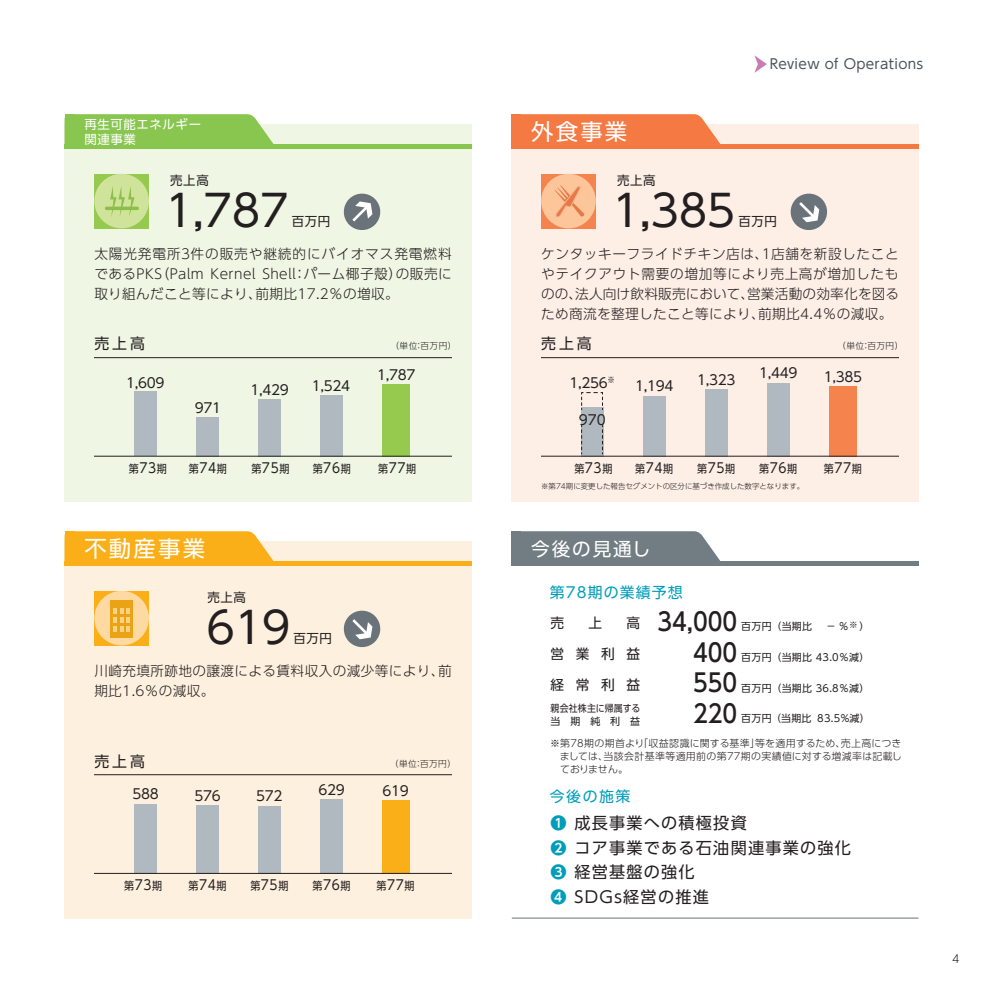
<style>
.page{position:relative;width:993px;height:993px;background:#fff}
.page>*{position:absolute;margin:0;border:0;box-sizing:border-box;transform-origin:0 0}
.t1{font:43.4px "UD Shin Go Pro";letter-spacing:-.01em;color:#231f20}
.t2{font:500 24.85px "UD Shin Go Pro";color:#231f20;scale:.9 1}
.t3{font:22.4px "UD Shin Go Pro";letter-spacing:.1em;color:#fff}
.t4{font:18.55px "UD Shin Go Pro";letter-spacing:.1em;color:#fff}
.t5{font:16.1px/24.8px "UD Shin Go Pro";letter-spacing:.075em;color:#231f20}
.t6{font:14.88px "UD Shin Go Pro";letter-spacing:.075em;color:#009dba}
.t7{font:14.88px "UD Shin Go Pro";letter-spacing:.2em;color:#231f20}
.t8{font:300 13.65px/19.8px "UD Shin Go Pro";letter-spacing:.025em;color:#231f20;text-align:justify}
.t9{font:13.65px "UD Shin Go Pro";letter-spacing:-.025em;color:#231f20}
.t10{font:13.65px "UD Shin Go Pro";letter-spacing:.025em;color:#4d545a}
.t11{font:12.42px "UD Shin Go Pro";letter-spacing:.05em;color:#231f20}
.t12{font:12.42px/14.9px "UD Shin Go Pro";letter-spacing:.05em;color:#fff}
.t13{font:11.2px "UD Shin Go Pro";color:#231f20;scale:.9 1}
.t14{font:300 11.2px "UD Shin Go Pro";color:#231f20}
.t15{font:300 9.97px/13px "UD Shin Go Pro";letter-spacing:.025em;color:#231f20;text-align:justify}
.t16{font:9.97px "UD Shin Go Pro";letter-spacing:.025em;color:#231f20}
.t17{font:9.97px/12.4px "UD Shin Go Pro";letter-spacing:.025em;color:#231f20;scale:.9 1}
.t18{font:300 8.75px "UD Shin Go Pro";letter-spacing:.05em;color:#231f20}
.t19{font:300 7.52px "UD Shin Go Pro";color:#231f20}
.s1{font-size:13.65px}
.s2{font-weight:400;font-size:13.65px}
.s3{font-family:"UD Shin Go Pro De";font-weight:700;color:#009dba}
</style>
<div class="page">
<hr style="left:511px;top:917px;width:407px;height:1px;background:#697379">
<div style="left:511px;top:124px;width:407px;height:377px;background:#fdeee6"></div>
<div style="left:580px;top:407px;width:23px;height:49px;background:#afb9bf"></div>
<div style="left:643px;top:395px;width:22px;height:61px;background:#afb9bf"></div>
<hr style="left:541px;top:357px;width:357px;height:1px;background:#231f20">
<svg style="left:580px;top:391px;width:23px;height:19px"></svg>
<svg style="left:581px;top:425px;width:1px;height:29px"></svg>
<div style="left:705px;top:389px;width:22px;height:67px;background:#afb9bf"></div>
<div style="left:767px;top:383px;width:22px;height:73px;background:#afb9bf"></div>
<div style="left:829px;top:386px;width:27px;height:70px;background:#f5834e"></div>
<hr style="left:541px;top:455px;width:357px;height:1px;background:#231f20">
<div style="left:541px;top:174px;width:54px;height:54px;background:#f5834e"></div>
<div style="left:541px;top:174px;width:54px;height:54px;background:#fcc69a;border-radius:50%"></div>
<svg style="left:554px;top:185px;width:30px;height:32px"></svg>
<div style="left:64px;top:541px;width:407px;height:377px;background:#fef0de"></div>
<div style="left:134px;top:803px;width:22px;height:70px;background:#afb9bf"></div>
<div style="left:196px;top:804px;width:22px;height:69px;background:#afb9bf"></div>
<hr style="left:94px;top:774px;width:357px;height:1px;background:#231f20">
<div style="left:258px;top:805px;width:22px;height:68px;background:#afb9bf"></div>
<div style="left:320px;top:798px;width:22px;height:75px;background:#afb9bf"></div>
<div style="left:382px;top:799px;width:27px;height:74px;background:#faaf18"></div>
<hr style="left:94px;top:872px;width:357px;height:1px;background:#231f20">
<div style="left:94px;top:590px;width:55px;height:55px;background:#faaf18"></div>
<div style="left:94px;top:590px;width:55px;height:55px;background:#fed9a1;border-radius:50%"></div>
<svg style="left:110px;top:600px;width:22px;height:37px"></svg>
<div style="left:64px;top:124px;width:407px;height:377px;background:#eff6e4"></div>
<div style="left:134px;top:391px;width:23px;height:65px;background:#afb9bf"></div>
<div style="left:196px;top:417px;width:23px;height:39px;background:#afb9bf"></div>
<div style="left:258px;top:399px;width:23px;height:57px;background:#afb9bf"></div>
<div style="left:320px;top:395px;width:23px;height:61px;background:#afb9bf"></div>
<div style="left:382px;top:384px;width:28px;height:72px;background:#96ca4e"></div>
<hr style="left:94px;top:357px;width:357px;height:1px;background:#231f20">
<hr style="left:94px;top:456px;width:357px;height:1px;background:#231f20">
<div style="left:94px;top:174px;width:55px;height:54px;background:#96ca4e"></div>
<div style="left:94px;top:174px;width:55px;height:54px;background:#d0e39a;border-radius:50%"></div>
<svg style="left:105px;top:206px;width:34px;height:4px"></svg>
<svg style="left:110px;top:186px;width:24px;height:30px"></svg>
<svg style="left:754px;top:55px;width:12px;height:18px"></svg>
<div style="left:64px;top:144px;width:407px;height:5px;background:#89c650"></div>
<div style="left:64px;top:561px;width:407px;height:5px;background:#faaf18"></div>
<div style="left:511px;top:561px;width:407px;height:5px;background:#717d83"></div>
<div style="left:511px;top:144px;width:407px;height:5px;background:#f47943"></div>
<svg style="left:74px;top:114px;width:203px;height:30px;background:#91ca5c"></svg>
<svg style="left:74px;top:531px;width:203px;height:30px;background:#fab428"></svg>
<svg style="left:521px;top:531px;width:200px;height:30px;background:#7a858b"></svg>
<svg style="left:521px;top:114px;width:202px;height:30px;background:#f4824f"></svg>
<div style="left:64px;top:114px;width:10px;height:35px;background:#89c650"></div>
<div style="left:64px;top:531px;width:10px;height:35px;background:#faaf18"></div>
<div style="left:511px;top:531px;width:10px;height:35px;background:#717d83"></div>
<div style="left:511px;top:114px;width:10px;height:35px;background:#f47943"></div>
<svg style="left:342px;top:192px;width:40px;height:40px;background:#a6aeab"></svg>
<svg style="left:342px;top:608px;width:40px;height:40px;background:#acaca9"></svg>
<svg style="left:788px;top:192px;width:40px;height:40px;background:#ababac"></svg>
<p class="t10" style="left:769px;top:53px;width:155px">Review of Operations</p>
<p class="t12" style="left:84px;top:116px;width:118px">再生可能エネルギー関連事業</p>
<h3 class="t3" style="left:531px;top:113px;width:97px">外食事業</h3>
<p class="t11" style="left:170px;top:170px;width:40px">売上高</p>
<h1 class="t1" style="left:165px;top:175px;width:125px">1,787</h1>
<p class="t11" style="left:291px;top:211px;width:40px">百万円</p>
<p class="t8" style="left:94px;top:243px;width:359px">太陽光発電所3件の販売や継続的にバイオマス発電燃料であるPKS（Palm Kernel Shell：パーム椰子殻）の販売に取り組んだこと等により、前期比17.2％の増収。</p>
<p class="t11" style="left:617px;top:170px;width:40px">売上高</p>
<h1 class="t1" style="left:612px;top:175px;width:125px">1,385</h1>
<p class="t11" style="left:738px;top:211px;width:40px">百万円</p>
<p class="t8" style="left:541px;top:243px;width:359px">ケンタッキーフライドチキン店は、1店舗を新設したことやテイクアウト需要の増加等により売上高が増加したものの、法人向け飲料販売において、営業活動の効率化を図るため商流を整理したこと等により、前期比4.4％の減収。</p>
<p class="t7" style="left:94px;top:331px;width:52px">売上高</p>
<p class="t18" style="left:390px;top:339px;width:68px">（単位：百万円）</p>
<p class="t7" style="left:541px;top:331px;width:52px">売上高</p>
<p class="t18" style="left:837px;top:339px;width:68px">（単位：百万円）</p>
<p class="t9" style="left:126px;top:371px;width:40px">1,609</p>
<p class="t9" style="left:250px;top:379px;width:40px">1,429</p>
<p class="t9" style="left:311px;top:375px;width:40px">1,524</p>
<p class="t9" style="left:377px;top:364px;width:40px">1,787</p>
<p class="t9" style="left:569px;top:372px;width:47px">1,256<sup>※</sup></p>
<p class="t9" style="left:634px;top:375px;width:40px">1,194</p>
<p class="t9" style="left:697px;top:368px;width:40px">1,323</p>
<p class="t9" style="left:759px;top:362px;width:40px">1,449</p>
<p class="t9" style="left:823px;top:365px;width:40px">1,385</p>
<p class="t9" style="left:195px;top:396px;width:28px">971</p>
<p class="t9" style="left:578px;top:409px;width:29px">970</p>
<p class="t13" style="left:129px;top:460px;width:44px">第<span class="s1">73</span>期</p>
<p class="t13" style="left:189px;top:460px;width:44px">第<span class="s1">74</span>期</p>
<p class="t13" style="left:251px;top:460px;width:44px">第<span class="s1">75</span>期</p>
<p class="t13" style="left:312px;top:460px;width:44px">第<span class="s1">76</span>期</p>
<p class="t13" style="left:378px;top:460px;width:44px">第<span class="s1">77</span>期</p>
<p class="t13" style="left:574px;top:460px;width:44px">第<span class="s1">73</span>期</p>
<p class="t13" style="left:635px;top:460px;width:44px">第<span class="s1">74</span>期</p>
<p class="t13" style="left:697px;top:460px;width:44px">第<span class="s1">75</span>期</p>
<p class="t13" style="left:759px;top:460px;width:44px">第<span class="s1">76</span>期</p>
<p class="t13" style="left:823px;top:460px;width:44px">第<span class="s1">77</span>期</p>
<p class="t19" style="left:541px;top:480px;width:264px">※第74期に変更した報告セグメントの区分に基づき作成した数字となります。</p>
<h3 class="t3" style="left:84px;top:530px;width:122px">不動産事業</h3>
<h3 class="t4" style="left:531px;top:533px;width:121px">今後の見通し</h3>
<p class="t11" style="left:207px;top:586px;width:40px">売上高</p>
<h1 class="t1" style="left:206px;top:592px;width:85px">619</h1>
<p class="t11" style="left:293px;top:628px;width:40px">百万円</p>
<p class="t8" style="left:94px;top:660px;width:359px">川崎充填所跡地の譲渡による賃料収入の減少等により、前期比1.6％の減収。</p>
<p class="t7" style="left:94px;top:748px;width:52px">売上高</p>
<p class="t18" style="left:390px;top:755px;width:68px">（単位：百万円）</p>
<p class="t9" style="left:132px;top:782px;width:28px">588</p>
<p class="t9" style="left:194px;top:784px;width:28px">576</p>
<p class="t9" style="left:318px;top:778px;width:28px">629</p>
<p class="t9" style="left:382px;top:779px;width:28px">619</p>
<p class="t9" style="left:256px;top:784px;width:28px">572</p>
<p class="t13" style="left:124px;top:876px;width:44px">第<span class="s1">73</span>期</p>
<p class="t13" style="left:188px;top:876px;width:44px">第<span class="s1">74</span>期</p>
<p class="t13" style="left:250px;top:876px;width:44px">第<span class="s1">75</span>期</p>
<p class="t13" style="left:312px;top:876px;width:44px">第<span class="s1">76</span>期</p>
<p class="t13" style="left:376px;top:876px;width:44px">第<span class="s1">77</span>期</p>
<p class="t6" style="left:549px;top:580px;width:134px">第78期の業績予想</p>
<p class="t9" style="left:550px;top:611px;width:15px">売</p>
<p class="t9" style="left:588px;top:611px;width:15px">上</p>
<h2 class="t2" style="left:626px;top:601px;width:125px"><span class="s2">高</span> 34,000</h2>
<p class="t16" style="left:740px;top:618px;width:130px">百万円（当期比　 − ％<sup>※</sup> ）</p>
<p class="t9" style="left:550px;top:642px;width:91px">営業利益</p>
<h2 class="t2" style="left:692px;top:631px;width:51px">400</h2>
<p class="t16" style="left:740px;top:648px;width:130px">百万円（当期比 43.0％減）</p>
<p class="t9" style="left:550px;top:673px;width:91px">経常利益</p>
<h2 class="t2" style="left:692px;top:662px;width:51px">550</h2>
<p class="t16" style="left:740px;top:679px;width:130px">百万円（当期比 36.8％減）</p>
<p class="t17" style="left:550px;top:701px;width:101px">親会社株主に帰属する当期純利益</p>
<h2 class="t2" style="left:692px;top:693px;width:51px">220</h2>
<p class="t16" style="left:740px;top:710px;width:130px">百万円（当期比 83.5％減）</p>
<p class="t15" style="left:559px;top:736px;width:343px;text-indent:-10px">※第78期の期首より「収益認識に関する基準」等を適用するため、売上高につきましては、当該会計基準等適用前の第77期の実績値に対する増減率は記載しておりません。</p>
<p class="t6" style="left:549px;top:784px;width:82px">今後の施策</p>
<p class="t5" style="left:550px;top:809px;width:301px"><span class="s3">❶</span> 成長事業への積極投資<br><span class="s3">❷</span> コア事業である石油関連事業の強化<br><span class="s3">❸</span> 経営基盤の強化<br><span class="s3">❹</span> SDGs経営の推進</p>
<p class="t14" style="left:951px;top:949px;width:9px">4</p>
</div>
